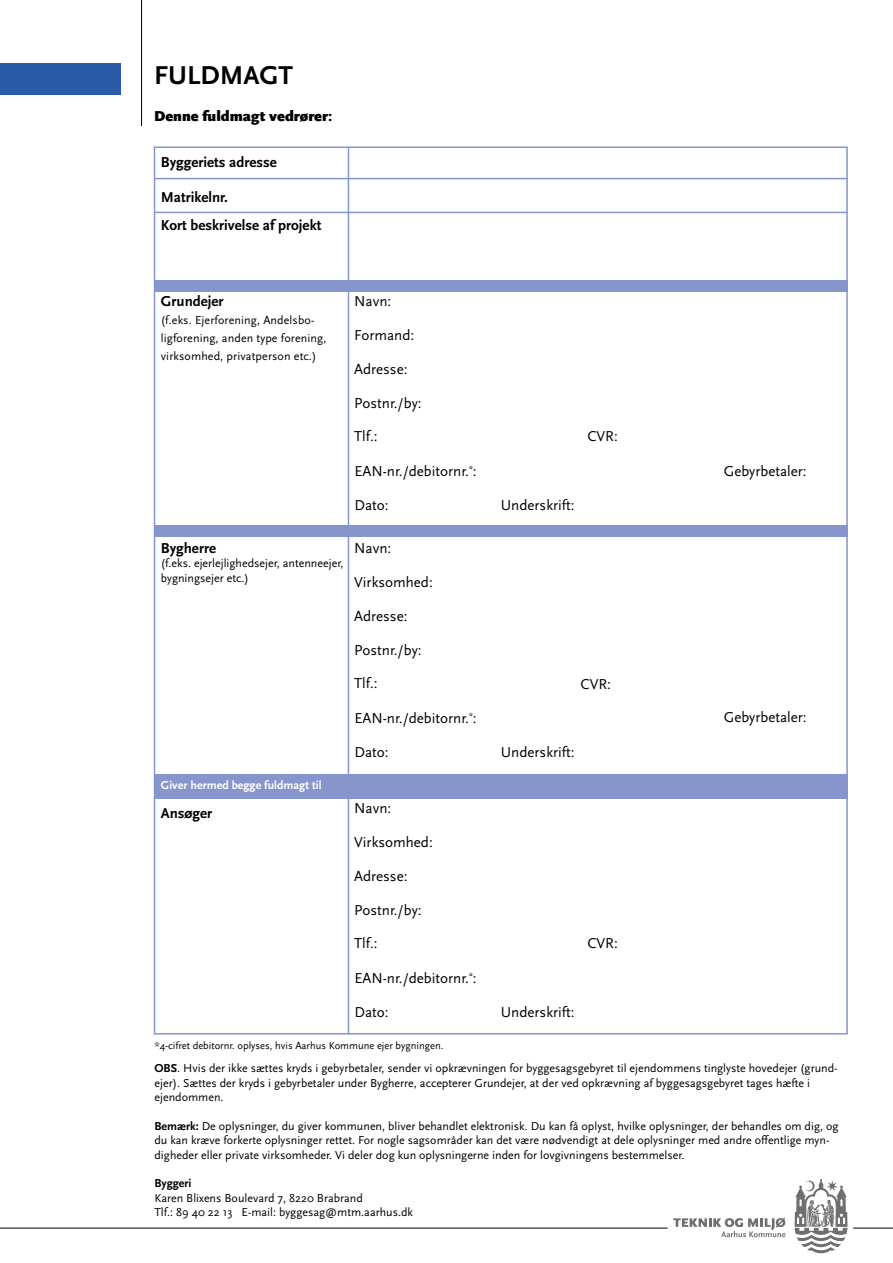
<style>
.page{position:relative;width:893px;height:1263px;background:#fff}
.page>*{position:absolute;margin:0;border:0;box-sizing:border-box;transform-origin:0 0}
.Head{font:700 27px "Scala Sans OT";color:#000}
.Brød1{font:15px "Scala Sans OT";color:#000}
.Bold{font:700 15px "Scala Sans OT";color:#000}
.mellem{font:900 15px "Scala Sans OT";color:#000}
.Brød1-2{font:12px/14.4px "Scala Sans OT";color:#000}
.t1{font:700 12px "Scala Sans OT";color:#fff}
.Brød1-3{font:700 12px "Scala Sans OT";color:#000}
.Brød1-4{font:10.5px "Scala Sans OT";color:#000}
.s1{font-weight:700}
</style>
<div class="page">
<div style="left:154px;top:281px;width:694px;height:11px;background:#8696cc"></div>
<div style="left:154px;top:525px;width:694px;height:11px;background:#8696cc"></div>
<div style="left:154px;top:774px;width:694px;height:24px;background:#8696cc"></div>
<hr style="left:348px;top:147px;width:1px;height:887px;background:#8696cc">
<hr style="left:154px;top:178px;width:693px;height:1px;background:#8696cc">
<hr style="left:154px;top:212px;width:693px;height:1px;background:#8696cc">
<div style="left:0;top:64px;width:120px;height:31px;background:#295ba7"></div>
<hr style="left:141px;top:0;width:1px;height:126px;background:#000">
<hr style="left:0;top:1228px;width:668px;height:1px;background:#000">
<hr style="left:853px;top:1228px;width:40px;height:1px;background:#000">
<svg style="left:795px;top:1179px;width:52px;height:74px"></svg>
<svg style="left:673px;top:1218px;width:112px;height:19px"></svg>
<h1 class="Head" style="left:154px;top:60px;width:140px">FULDMAGT</h1>
<p class="mellem" style="left:154px;top:107px;width:179px">Denne fuldmagt vedrører:</p>
<p class="Bold" style="left:161px;top:153px;width:118px">Byggeriets adresse</p>
<p class="Bold" style="left:161px;top:188px;width:69px">Matrikelnr.</p>
<p class="Bold" style="left:161px;top:216px;width:162px">Kort beskrivelse af projekt</p>
<p class="Bold" style="left:161px;top:293px;width:64px">Grundejer</p>
<p class="Brød1-2" style="left:161px;top:311px;width:167px;line-height:18px">(f.eks. Ejerforening, Andelsbo&shy;ligforening, anden type forening, virksomhed, privatperson etc.)</p>
<p class="Brød1" style="left:354px;top:293px;width:39px">Navn:</p>
<p class="Brød1" style="left:354px;top:326px;width:62px">Formand:</p>
<p class="Brød1" style="left:354px;top:361px;width:55px">Adresse:</p>
<p class="Brød1" style="left:354px;top:394px;width:69px">Postnr./by:</p>
<p class="Brød1" style="left:354px;top:428px;width:25px">Tlf.:</p>
<p class="Brød1" style="left:587px;top:428px;width:32px">CVR:</p>
<p class="Brød1" style="left:354px;top:462px;width:124px">EAN-nr./debitornr.<sup>*</sup>:</p>
<p class="Brød1" style="left:724px;top:463px;width:84px">Gebyrbetaler:</p>
<p class="Brød1" style="left:354px;top:497px;width:36px">Dato:</p>
<p class="Brød1" style="left:501px;top:497px;width:75px">Underskrift:</p>
<p class="Bold" style="left:161px;top:539px;width:57px">Bygherre</p>
<p class="Brød1-2" style="left:161px;top:556px;width:184px">(f.eks. ejerlejlighedsejer, antenneejer, bygningsejer etc.)</p>
<p class="t1" style="left:161px;top:778px;width:162px">Giver hermed begge fuldmagt til</p>
<p class="Bold" style="left:161px;top:804px;width:53px">Ansøger</p>
<p class="Brød1" style="left:354px;top:540px;width:39px">Navn:</p>
<p class="Brød1" style="left:354px;top:573px;width:80px">Virksomhed:</p>
<p class="Brød1" style="left:354px;top:607px;width:55px">Adresse:</p>
<p class="Brød1" style="left:354px;top:641px;width:69px">Postnr./by:</p>
<p class="Brød1" style="left:354px;top:674px;width:25px">Tlf.:</p>
<p class="Brød1" style="left:354px;top:709px;width:124px">EAN-nr./debitornr.<sup>*</sup>:</p>
<p class="Brød1" style="left:354px;top:743px;width:36px">Dato:</p>
<p class="Brød1" style="left:354px;top:799px;width:39px">Navn:</p>
<p class="Brød1" style="left:354px;top:833px;width:80px">Virksomhed:</p>
<p class="Brød1" style="left:354px;top:867px;width:55px">Adresse:</p>
<p class="Brød1" style="left:354px;top:901px;width:69px">Postnr./by:</p>
<p class="Brød1" style="left:354px;top:934px;width:25px">Tlf.:</p>
<p class="Brød1" style="left:354px;top:969px;width:124px">EAN-nr./debitornr.<sup>*</sup>:</p>
<p class="Brød1" style="left:354px;top:1003px;width:36px">Dato:</p>
<p class="Brød1" style="left:581px;top:676px;width:32px">CVR:</p>
<p class="Brød1" style="left:501px;top:743px;width:75px">Underskrift:</p>
<p class="Brød1" style="left:587px;top:934px;width:32px">CVR:</p>
<p class="Brød1" style="left:501px;top:1003px;width:75px">Underskrift:</p>
<p class="Brød1" style="left:724px;top:708px;width:84px">Gebyrbetaler:</p>
<p class="Brød1-4" style="left:154px;top:1040px;width:290px">*4-cifret debitornr. oplyses, hvis Aarhus Kommune ejer bygningen.</p>
<p class="Brød1-2" style="left:154px;top:1061px;width:685px"><span class="s1">OBS</span>. Hvis der ikke sættes kryds i gebyrbetaler, sender vi opkrævningen for byggesagsgebyret til ejendommens tinglyste hovedejer (grund&shy;ejer). Sættes der kryds i gebyrbetaler under Bygherre, accepterer Grundejer, at der ved opkrævning af byggesagsgebyret tages hæfte i ejendommen.</p>
<p class="Brød1-2" style="left:154px;top:1119px;width:686px"><span class="s1">Bemærk:</span> De oplysninger, du giver kommunen, bliver behandlet elektronisk. Du kan få oplyst, hvilke oplysninger, der behandles om dig, og du kan kræve forkerte oplysninger rettet. For nogle sagsområder kan det være nødvendigt at dele oplysninger med andre offentlige myn&shy;digheder eller private virksomheder. Vi deler dog kun oplysningerne inden for lovgivningens bestemmelser.</p>
<p class="Brød1-3" style="left:154px;top:1176px;width:39px">Byggeri</p>
<p class="Brød1-2" style="left:154px;top:1191px;width:210px">Karen Blixens Boulevard 7, 8220 Brabrand</p>
<p class="Brød1-2" style="left:154px;top:1205px;width:260px">Tlf.: 89 40 22 13 E-mail: byggesag@mtm.aarhus.dk</p>
</div>
